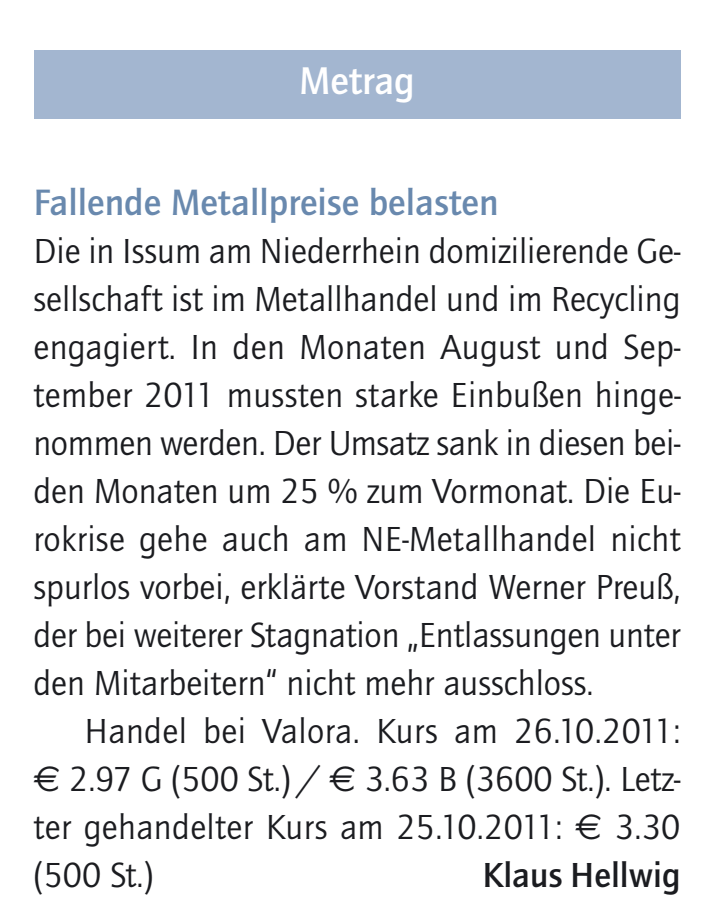
<style>
.page{position:relative;width:714px;height:919px;background:#fff}
.page>*{position:absolute;margin:0;border:0;box-sizing:border-box;transform-origin:0 0}
.t1{font:700 40px "Quay Itc T";color:#fff}
.t2{font:700 38px "Quay Itc T";color:#6989ae}
.t3{font:36px/48px "Quay Itc T";color:#1b1c20;text-align:justify}
.t4{font:700 36px "Quay Itc T";color:#1b1c20}
.s1{font-family:"Euro Sans"}
</style>
<div class="page">
<div style="left:33px;top:51px;width:647px;height:68px;background:#a3b6d0"></div>
<p class="t1" style="left:299px;top:65px;width:117px">Metrag</p>
<p class="t2" style="left:33px;top:188px;width:466px">Fallende Metallpreise belasten</p>
<p class="t3" style="left:33px;top:230px;width:648px">Die in Issum am Niederrhein domizilierende Ge&shy;sellschaft ist im Metallhandel und im Recycling engagiert. In den Monaten August und Sep&shy;tember 2011 mussten starke Einbußen hinge&shy;nommen werden. Der Umsatz sank in diesen bei&shy;den Monaten um 25 % zum Vormonat. Die Eu&shy;rokrise gehe auch am NE-Metallhandel nicht spurlos vorbei, erklärte Vorstand Werner Preuß, der bei weiterer Stagnation „Entlassungen unter den Mitarbeitern“ nicht mehr ausschloss.</p>
<p class="t3" style="left:33px;top:710px;width:648px;text-indent:51px">Handel bei Valora. Kurs am 26.10.2011: <span class="s1">€</span> 2.97 G (500 St.) / <span class="s1">€</span> 3.63 B (3600 St.). Letz&shy;ter gehandelter Kurs am 25.10.2011: <span class="s1">€</span> 3.30 (500 St.)</p>
<p class="t4" style="left:482px;top:861px;width:199px">Klaus Hellwig</p>
</div>
